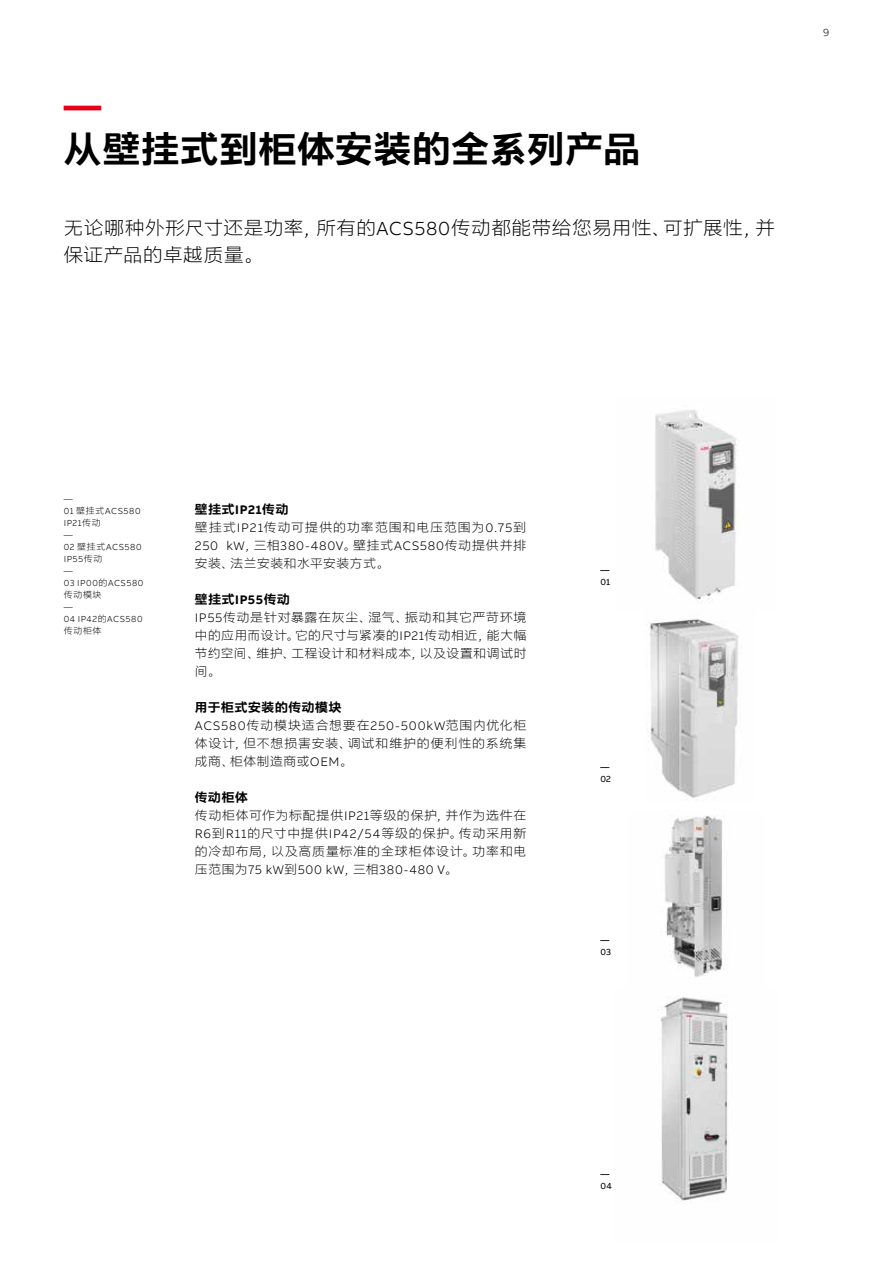
<style>
.page{position:relative;width:893px;height:1263px;background:#fff}
.page>*{position:absolute;margin:0;border:0;box-sizing:border-box;transform-origin:0 0}
.t1{font:700 37.5px "AB Bvoice CNSG";letter-spacing:.03em;color:#000}
.t2{font:700 37.5px "AB Bvoice";color:#e60019}
.t3{font:300 19.5px/27px "AB Bvoice CNSG";letter-spacing:.03em;color:#000}
.t4{font:300 12.75px/18px "AB Bvoice CNSG";letter-spacing:.055em;color:#000;text-align:justify}
.t5{font:700 12.75px "AB Bvoice CNSG";letter-spacing:.05em;color:#000}
.t6{font:300 10.5px "AB Bvoice";color:#000}
.t7{font:300 9px/12px "AB Bvoice CNSG";letter-spacing:.065em;color:#000}
.t8{font:9px/12px "AB Bvoice";letter-spacing:.03em;color:#000}
</style>
<div class="page">
<img style="left:655px;top:410px;width:84px;height:193px">
<img style="left:647px;top:619px;width:92px;height:179px">
<img style="left:664px;top:815px;width:59px;height:162px">
<img style="left:660px;top:997px;width:68px;height:204px">
<h1 class="t2" style="left:64px;top:81px;width:39px">—</h1>
<h1 class="t1" style="left:64px;top:127px;width:578px">从壁挂式到柜体安装的全系列产品</h1>
<h2 class="t3" style="left:64px;top:215px;width:713px">无论哪种外形尺寸还是功率，所有的ACS580传动都能带给您易用性、可扩展性，并保证产品的卓越质量。</h2>
<p class="t6" style="left:823px;top:26px;width:8px">9</p>
<p class="t7" style="left:64px;top:493px;width:81px">—<br>01 壁挂式ACS580<br>IP21传动<br>—<br>02 壁挂式ACS580<br>IP55传动<br>—<br>03 IP00的ACS580传动模块<br>—<br>04 IP42的ACS580传动柜体</p>
<p class="t5" style="left:195px;top:502px;width:95px">壁挂式IP21传动</p>
<p class="t4" style="left:195px;top:518px;width:333px">壁挂式IP21传动可提供的功率范围和电压范围为0.75到250 kW，三相380-480V。壁挂式ACS580传动提供并排安装、法兰安装和水平安装方式。</p>
<p class="t5" style="left:195px;top:592px;width:96px">壁挂式IP55传动</p>
<p class="t4" style="left:195px;top:608px;width:333px">IP55传动是针对暴露在灰尘、湿气、振动和其它严苛环境中的应用而设计。它的尺寸与紧凑的IP21传动相近，能大幅节约空间、维护、工程设计和材料成本，以及设置和调试时间。</p>
<p class="t5" style="left:195px;top:700px;width:148px">用于柜式安装的传动模块</p>
<p class="t4" style="left:195px;top:716px;width:333px">ACS580传动模块适合想要在250-500kW范围内优化柜体设计，但不想损害安装、调试和维护的便利性的系统集成商、柜体制造商或OEM。</p>
<p class="t5" style="left:195px;top:790px;width:54px">传动柜体</p>
<p class="t4" style="left:195px;top:806px;width:333px">传动柜体可作为标配提供IP21等级的保护，并作为选件在R6到R11的尺寸中提供IP42/54等级的保护。传动采用新的冷却布局，以及高质量标准的全球柜体设计。功率和电压范围为75 kW到500 kW，三相380-480 V。</p>
<p class="t8" style="left:600px;top:564px;width:11px">—<br>01</p>
<p class="t8" style="left:600px;top:761px;width:12px">—<br>02</p>
<p class="t8" style="left:600px;top:934px;width:12px">—<br>03</p>
<p class="t8" style="left:600px;top:1168px;width:13px">—<br>04</p>
</div>
